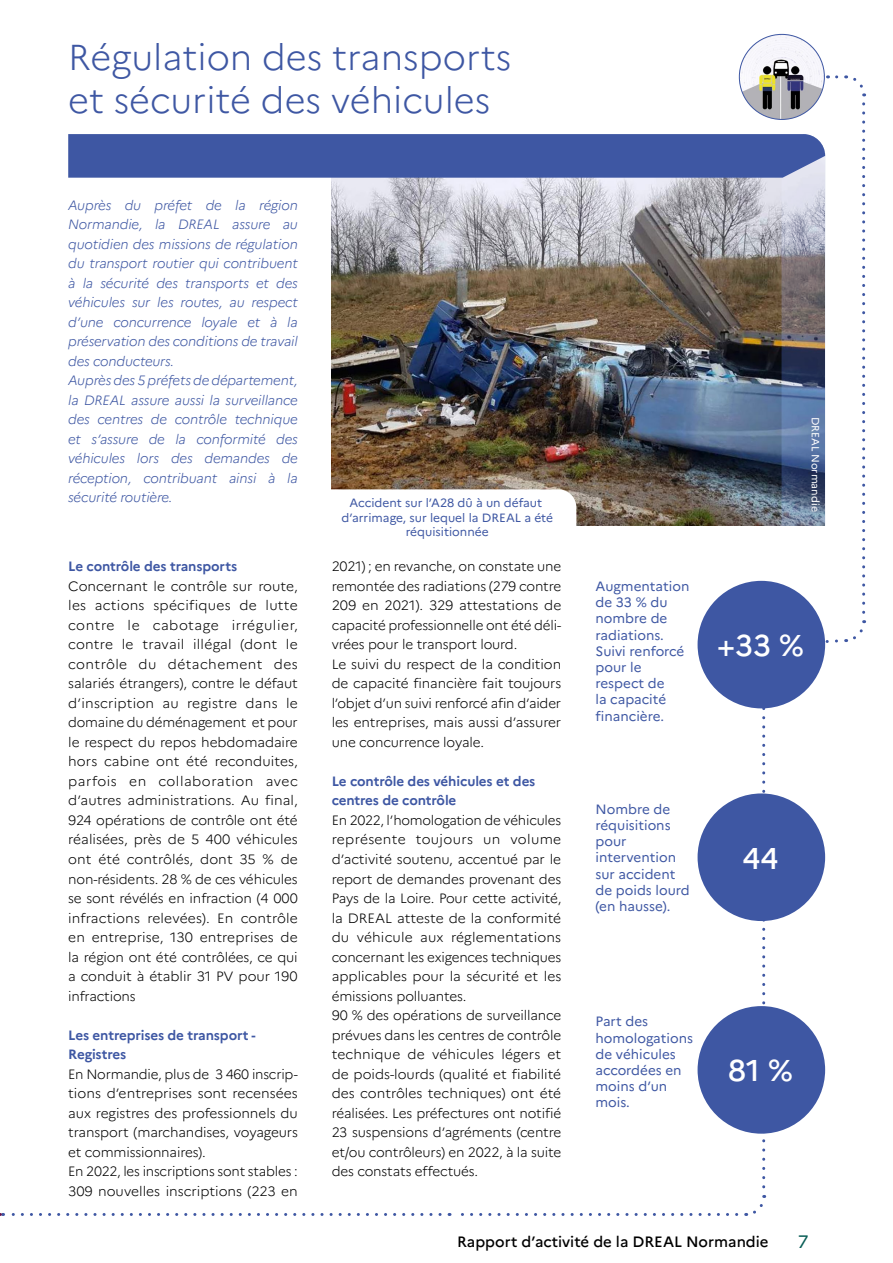
<style>
.page{position:relative;width:893px;height:1263px;background:#fff}
.page>*{position:absolute;margin:0;border:0;box-sizing:border-box;transform-origin:0 0}
.t1{font:300 36px/43.2px "Marianne";color:#3e57a3}
.t2{font:500 30px "Marianne";color:#fff}
.t3{font:18px "Marianne";color:#085d55}
.t4{font:500 15px "Marianne";color:#000}
.t5{font:300 13.5px/19.5px "Marianne";letter-spacing:-.01em;color:#000}
.t6{font:italic 300 13.5px/19.5px "Marianne";letter-spacing:-.01em;color:#3e57a3}
.t7{font:13.5px/16.2px "Marianne";color:#3e57a3}
.t8{font:700 13.5px/19.5px "Marianne";letter-spacing:-.01em;color:#3e57a3}
.t9{font:12px/14.4px "Marianne";color:#3e57a3;text-align:center}
.t10{font:10.5px "Marianne";color:#fff}
</style>
<div class="page">
<svg style="left:837px;top:75px;width:29px;height:21px"></svg>
<svg style="left:846px;top:104px;width:19px;height:538px"></svg>
<svg style="left:822px;top:639px;width:16px;height:25px"></svg>
<svg style="left:746px;top:706px;width:19px;height:510px"></svg>
<svg style="left:449px;top:1213px;width:288px;height:3px"></svg>
<img style="left:739px;top:34px;width:85px;height:85px;border-radius:43px">
<div style="left:698px;top:581px;width:127px;height:127px;background:#3e57a3;border-radius:50%"></div>
<div style="left:698px;top:793px;width:127px;height:128px;background:#3e57a3;border-radius:50%"></div>
<div style="left:698px;top:1006px;width:127px;height:128px;background:#3e57a3;border-radius:50%"></div>
<img style="left:68px;top:134px;width:757px;height:392px">
<svg style="left:0;top:1213px;width:440px;height:3px"></svg>
<h1 class="t1" style="left:68px;top:33px;width:445px">Régulation des transports et sécurité des véhicules</h1>
<p class="t6" style="left:68px;top:194px;width:231px">Auprès du préfet de la région<br>Normandie, la DREAL assure au quotidien des missions de régulation du transport routier qui contribuent à la sécurité des transports et des véhicules sur les routes, au respect d’une concurrence loyale et à la préservation des conditions de travail des conducteurs.<br>Auprès des 5 préfets de département, la DREAL assure aussi la surveillance des centres de contrôle technique et s’assure de la conformité des véhicules lors des demandes de réception, contribuant ainsi à la sécurité routière.</p>
<p class="t8" style="left:68px;top:556px;width:170px">Le contrôle des transports</p>
<p class="t5" style="left:68px;top:575px;width:231px;text-align:justify">Concernant le contrôle sur route, les actions spécifiques de lutte contre le cabotage irrégulier, contre le travail illégal (dont le contrôle du détachement des salariés étrangers), contre le défaut d’inscription au registre dans le domaine du déménagement et pour le respect du repos hebdomadaire hors cabine ont été reconduites, parfois en collaboration avec d’autres administrations. Au final, 924 opérations de contrôle ont été réalisées, près de 5 400 véhicules ont été contrôlés, dont 35 % de non-résidents. 28 % de ces véhicules se sont révélés en infraction (4 000 infractions relevées). En contrôle en entreprise, 130 entreprises de la région ont été contrôlées, ce qui a conduit à établir 31 PV pour 190 infractions</p>
<p class="t8" style="left:68px;top:1024px;width:189px">Les entreprises de transport -<br>Registres</p>
<p class="t5" style="left:68px;top:1063px;width:231px">En Normandie, plus de 3 460 inscrip&shy;tions d’entreprises sont recensées aux registres des professionnels du transport (marchandises, voyageurs et commissionnaires).<br>En 2022, les inscriptions sont stables :<br>309 nouvelles inscriptions (223 en</p>
<p class="t9" style="left:341px;top:495px;width:213px">Accident sur l’A28 dû à un défaut d’arrimage, sur lequel la DREAL a été réquisitionnée</p>
<p class="t5" style="left:332px;top:556px;width:231px">2021) ; en revanche, on constate une remontée des radiations (279 contre 209 en 2021). 329 attestations de capacité professionnelle ont été déli&shy;vrées pour le transport lourd.<br>Le suivi du respect de la condition de capacité financière fait toujours l’objet d’un suivi renforcé afin d’aider les entreprises, mais aussi d’assurer une concurrence loyale.</p>
<p class="t8" style="left:332px;top:770px;width:205px">Le contrôle des véhicules et des centres de contrôle</p>
<p class="t5" style="left:332px;top:809px;width:231px">En 2022, l’homologation de véhicules représente toujours un volume d’activité soutenu, accentué par le report de demandes provenant des Pays de la Loire. Pour cette activité, la DREAL atteste de la conformité du véhicule aux réglementations concernant les exigences techniques applicables pour la sécurité et les émissions polluantes.<br>90 % des opérations de surveillance prévues dans les centres de contrôle technique de véhicules légers et de poids-lourds (qualité et fiabilité des contrôles techniques) ont été réalisées. Les préfectures ont notifié 23 suspensions d’agréments (centre et/ou contrôleurs) en 2022, à la suite des constats effectués.</p>
<p class="t7" style="left:595px;top:577px;width:95px">Augmentation de 33 % du nombre de radiations.<br>Suivi renforcé pour le respect de<br>la capacité financière.</p>
<p class="t10" style="left:824px;top:417px;width:96px;rotate:90deg">DREAL Normandie</p>
<h2 class="t2" style="left:717px;top:622px;width:88px">+33 %</h2>
<p class="t7" style="left:595px;top:800px;width:96px">Nombre de réquisitions pour intervention sur accident de poids lourd (en hausse).</p>
<h2 class="t2" style="left:743px;top:835px;width:37px">44</h2>
<p class="t7" style="left:595px;top:1012px;width:99px">Part des homologations de véhicules accordées en moins d’un mois.</p>
<h2 class="t2" style="left:728px;top:1047px;width:66px">81 %</h2>
<p class="t4" style="left:457px;top:1230px;width:313px">Rapport d’activité de la DREAL Normandie</p>
<h3 class="t3" style="left:798px;top:1228px;width:12px">7</h3>
</div>
